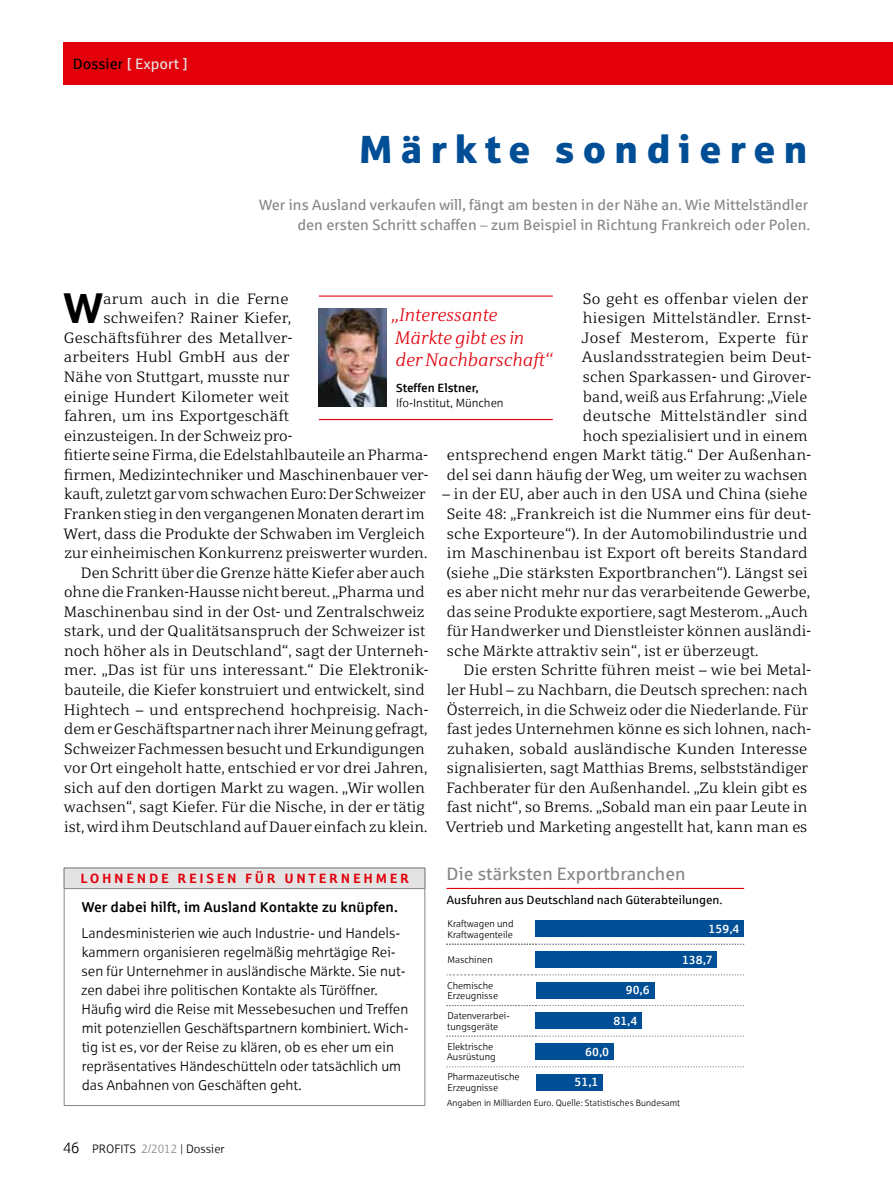
<style>
.page{position:relative;width:893px;height:1191px;background:#fff}
.page>*{position:absolute;margin:0;border:0;box-sizing:border-box;transform-origin:0 0}
.t1{font:700 43.2px "Sparkasse Rg";color:#000}
.t2{font:39px "Sparkasse XB";letter-spacing:.2em;color:#004e95}
.t3{font:italic 18px/22.5px "Sparkasse Serif Lt";color:#e3000b}
.t4{font:18px "Sparkasse Rg";color:#868786}
.t5{font:15px/19.5px "Sparkasse Serif Lt";color:#000}
.t6{font:15px/19.5px "Sparkasse Rg";color:#868786;text-align:right}
.t7{font:15px "Sparkasse Rg";color:#e3e3e3}
.t8{font:14.25px/19px "Sparkasse Lt";color:#000}
.t9{font:500 14.25px "Sparkasse";color:#000}
.t10{font:700 13.5px "Sparkasse Rg";letter-spacing:.2em;color:#e3000b}
.t11{font:12px "Sparkasse Rg";color:#000}
.t12{font:12px "Sparkasse Lt";color:#000}
.t13{font:500 12px "Sparkasse";color:#fff}
.t14{font:500 12px "Sparkasse";color:#000}
.t15{font:9.75px/10.6px "Sparkasse Lt";color:#000}
.t16{font:9px "Sparkasse Lt";color:#000}
.s1{color:#000}
.s2{font-family:"Sparkasse Serif Lt"}
.s3{font-size:15px}
.s4{color:#868786}
</style>
<div class="page">
<div style="left:64px;top:43px;width:829px;height:42px;background:#e3000b"></div>
<hr style="left:319px;top:295px;width:234px;height:2px;background:#e3000b">
<hr style="left:319px;top:419px;width:234px;height:1px;background:#e3000b">
<img style="left:319px;top:309px;width:68px;height:97px">
<hr style="left:446px;top:888px;width:298px;height:1px;background:#e3000b">
<svg style="left:446px;top:1035px;width:298px;height:1px"></svg>
<svg style="left:446px;top:1066px;width:298px;height:1px"></svg>
<svg style="left:446px;top:1005px;width:298px;height:1px"></svg>
<svg style="left:446px;top:944px;width:298px;height:1px"></svg>
<svg style="left:446px;top:974px;width:298px;height:1px"></svg>
<div style="left:536px;top:920px;width:208px;height:17px;background:#004e95"></div>
<div style="left:536px;top:951px;width:181px;height:16px;background:#004e95"></div>
<div style="left:536px;top:982px;width:118px;height:16px;background:#004e95"></div>
<div style="left:536px;top:1012px;width:106px;height:17px;background:#004e95"></div>
<div style="left:536px;top:1043px;width:78px;height:16px;background:#004e95"></div>
<div style="left:536px;top:1074px;width:67px;height:16px;background:#004e95"></div>
<div style="left:64px;top:868px;width:361px;height:20px;background:#e3e3e3"></div>
<div style="left:64px;top:867px;width:361px;height:22px;border:1px solid #868786"></div>
<p class="t7" style="left:73px;top:55px;width:116px"><span class="s1">Dossier</span> [ Export ]</p>
<h2 class="t2" style="left:359px;top:125px;width:450px">Märkte sondieren</h2>
<p class="t6" style="left:259px;top:195px;width:553px">Wer ins Ausland verkaufen will, fängt am besten in der Nähe an. Wie Mittelständler den ersten Schritt schaffen <span class="s2">–</span> zum Beispiel in Richtung Frankreich oder Polen.</p>
<h1 class="t1" style="left:63px;top:280px;width:41px">W</h1>
<p class="t5" style="left:103px;top:288px;width:187px">arum auch in die Ferne</p>
<p class="t5" style="left:447px;top:288px;width:366px;text-align:right">So geht es offenbar vielen der<br>hiesigen Mittelständler. Ernst-<br>Josef Mesterom, Experte für Auslandsstrategien beim Deut-<br>schen Sparkassen- und Girover-<br>band, weiß aus Erfahrung: „Viele<br>deutsche Mittelständler sind<br>hoch spezialisiert und in einem<br>entsprechend engen Markt tätig.“ Der Außenhan&shy;del sei dann häufig der Weg, um weiter zu wachsen</p>
<p class="t5" style="left:443px;top:484px;width:370px">– in der EU, aber auch in den USA und China (siehe Seite 48: „Frankreich ist die Nummer eins für deut&shy;sche Exporteure“). In der Automobilindustrie und im Maschinenbau ist Export oft bereits Standard (siehe „Die stärksten Exportbranchen“). Längst sei es aber nicht mehr nur das verarbeitende Gewerbe, das seine Produkte exportiere, sagt Mesterom. „Auch für Handwerker und Dienstleister können ausländi&shy;sche Märkte attraktiv sein“, ist er überzeugt.</p>
<p class="t5" style="left:446px;top:660px;width:367px;text-indent:18px">Die ersten Schritte führen meist – wie bei Metal&shy;ler Hubl – zu Nachbarn, die Deutsch sprechen: nach Österreich, in die Schweiz oder die Niederlande. Für fast jedes Unternehmen könne es sich lohnen, nach&shy;zuhaken, sobald ausländische Kunden Interesse signalisierten, sagt Matthias Brems, selbstständiger Fachberater für den Außenhandel. „Zu klein gibt es fast nicht“, so Brems. „Sobald man ein paar Leute in Vertrieb und Marketing angestellt hat, kann man es</p>
<p class="t3" style="left:391px;top:303px;width:163px">„Interessante<br>Märkte gibt es in<br>der Nachbarschaft“</p>
<p class="t14" style="left:396px;top:380px;width:84px">Steffen Elstner,</p>
<p class="t12" style="left:396px;top:395px;width:109px">Ifo-I nstitut, München</p>
<p class="t5" style="left:103px;top:308px;width:189px">schweifen? Rainer Kiefer,</p>
<p class="t5" style="left:64px;top:327px;width:230px">Geschäftsführer des Metallver-</p>
<p class="t5" style="left:64px;top:347px;width:227px">arbeiters Hubl GmbH aus der</p>
<p class="t5" style="left:64px;top:367px;width:227px">Nähe von Stuttgart, musste nur</p>
<p class="t5" style="left:64px;top:386px;width:226px">einige Hundert Kilometer weit</p>
<p class="t5" style="left:64px;top:406px;width:226px">fahren, um ins Exportgeschäft</p>
<p class="t5" style="left:64px;top:425px;width:230px">einzusteigen. In der Schweiz pro-</p>
<p class="t5" style="left:64px;top:445px;width:366px">fitierte seine Firma, die Edelstahlbauteile an Pharma-</p>
<p class="t5" style="left:64px;top:464px;width:366px">firmen, Medizintechniker und Maschinenbauer ver-</p>
<p class="t5" style="left:64px;top:484px;width:363px">kauft, zuletzt gar vom schwachen Euro: Der Schweizer</p>
<p class="t5" style="left:64px;top:503px;width:362px">Franken stieg in den vergangenen Monaten derart im</p>
<p class="t5" style="left:64px;top:523px;width:363px">Wert, dass die Produkte der Schwaben im Vergleich</p>
<p class="t5" style="left:64px;top:543px;width:364px">zur einheimischen Konkurrenz preiswerter wurden.</p>
<p class="t5" style="left:81px;top:562px;width:346px">Den Schritt über die Grenze hätte Kiefer aber auch</p>
<p class="t5" style="left:64px;top:582px;width:362px">ohne die Franken-Hausse nicht bereut. „Pharma und</p>
<p class="t5" style="left:64px;top:601px;width:362px">Maschinenbau sind in der Ost- und Zentralschweiz</p>
<p class="t5" style="left:64px;top:621px;width:362px">stark, und der Qualitätsanspruch der Schweizer ist</p>
<p class="t5" style="left:64px;top:640px;width:366px">noch höher als in Deutschland“, sagt der Unterneh-</p>
<p class="t5" style="left:64px;top:660px;width:366px">mer. „Das ist für uns interessant.“ Die Elektronik-</p>
<p class="t5" style="left:64px;top:679px;width:362px">bauteile, die Kiefer konstruiert und entwickelt, sind</p>
<p class="t5" style="left:64px;top:699px;width:366px">Hightech – und entsprechend hochpreisig. Nach-</p>
<p class="t5" style="left:64px;top:719px;width:365px">dem er Geschäftspartner nach ihrer Meinung gefragt,</p>
<p class="t5" style="left:64px;top:738px;width:362px">Schweizer Fachmessen besucht und Erkundigungen</p>
<p class="t5" style="left:64px;top:758px;width:365px">vor Ort eingeholt hatte, entschied er vor drei Jahren,</p>
<p class="t5" style="left:64px;top:777px;width:362px">sich auf den dortigen Markt zu wagen. „Wir wollen</p>
<p class="t5" style="left:64px;top:797px;width:362px">wachsen“, sagt Kiefer. Für die Nische, in der er tätig</p>
<p class="t5" style="left:64px;top:816px;width:365px">ist, wird ihm Deutschland auf Dauer einfach zu klein.</p>
<p class="t10" style="left:80px;top:869px;width:330px">LOHNENDE REISEN FÜR UNTERNEHMER</p>
<p class="t9" style="left:82px;top:898px;width:318px">Wer dabei hilft, im Ausland Kontakte zu knüpfen.</p>
<p class="t8" style="left:81px;top:923px;width:329px">Landesministerien wie auch I ndustrie- und Handels&shy;kammern organisieren regelmäßig mehrtägige Rei&shy;sen für Unternehmer in ausländische Märkte. Sie nut&shy;zen dabei ihre politischen Kontakte als Türöffner.<br>Häufig wird die Reise mit Messebesuchen und Treffen mit potenziellen Geschäftspartnern kombiniert. Wich&shy;tig ist es, vor der Reise zu klären, ob es eher um ein repräsentatives Händeschütteln oder tatsächlich um das Anbahnen von Geschäften geht.</p>
<p class="t12" style="left:63px;top:1141px;width:163px"><span class="s3">46</span> Profits <span class="s4">2/2012</span> | Dossier</p>
<p class="t4" style="left:447px;top:863px;width:240px">Die stärksten Exportbranchen</p>
<p class="t11" style="left:447px;top:892px;width:277px">Ausfuhren aus Deutschland nach Güterabteilungen.</p>
<p class="t15" style="left:447px;top:918px;width:68px">Kraftwagen und<br>Kraftwagenteile</p>
<p class="t13" style="left:709px;top:921px;width:32px">159,4</p>
<p class="t15" style="left:447px;top:954px;width:47px">Maschinen</p>
<p class="t13" style="left:682px;top:952px;width:32px">138,7</p>
<p class="t15" style="left:447px;top:979px;width:52px">Chemische<br>Erzeugnisse</p>
<p class="t13" style="left:626px;top:982px;width:25px">90,6</p>
<p class="t15" style="left:447px;top:1010px;width:63px">Datenverarbei&shy;tungsgeräte</p>
<p class="t13" style="left:613px;top:1013px;width:25px">81,4</p>
<p class="t15" style="left:447px;top:1041px;width:50px">Elektrische<br>Ausrüstung</p>
<p class="t13" style="left:585px;top:1044px;width:25px">60,0</p>
<p class="t15" style="left:447px;top:1071px;width:74px">Pharmazeutische<br>Erzeugnisse</p>
<p class="t13" style="left:575px;top:1074px;width:25px">51,1</p>
<p class="t16" style="left:447px;top:1097px;width:235px">Angaben in Milliarden Euro. Quelle: Statistisches Bundesamt</p>
</div>
